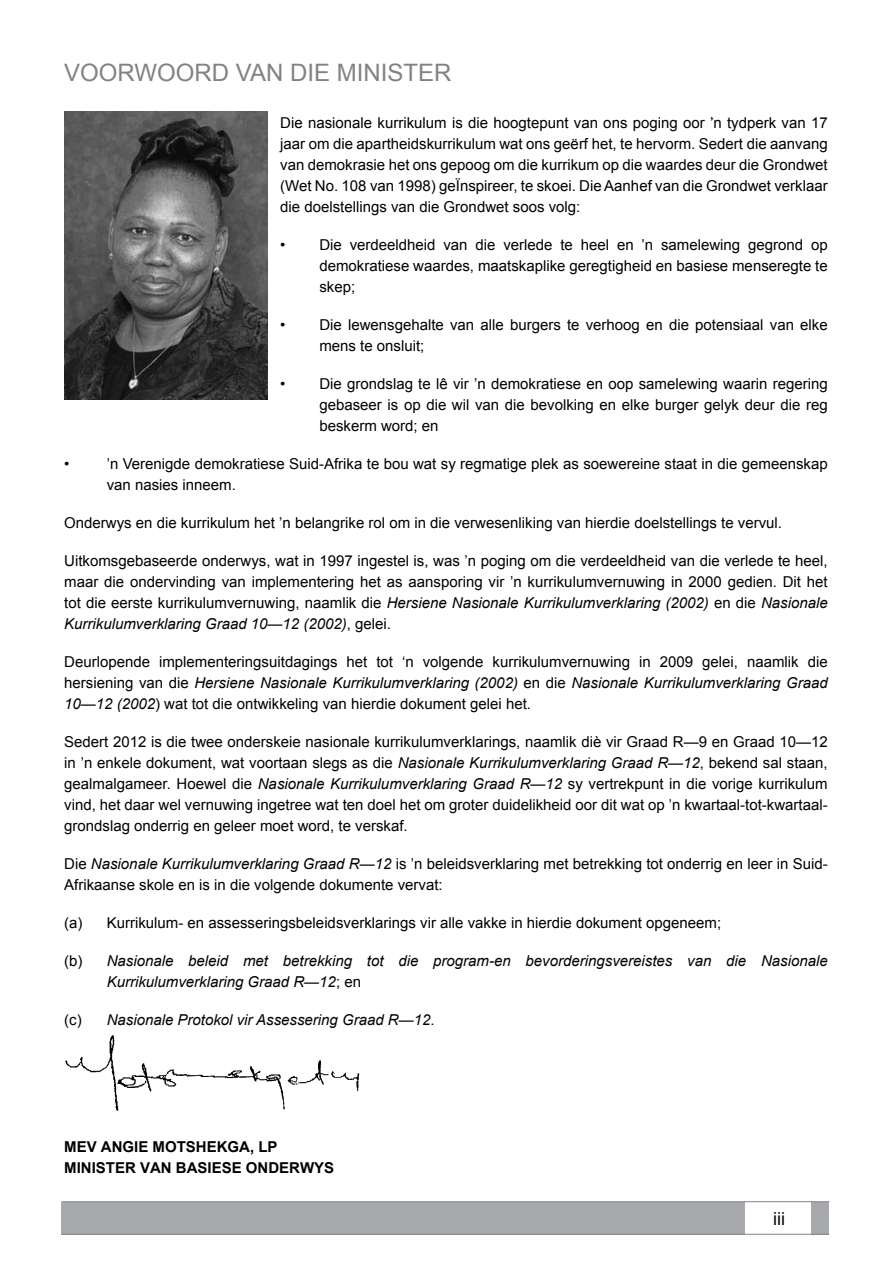
<style>
.page{position:relative;width:893px;height:1263px;background:#fff}
.page>*{position:absolute;margin:0;border:0;box-sizing:border-box;transform-origin:0 0}
.t1{font:24px "Arial";color:#808285}
.t2{font:18px "Arial";color:#000}
.t3{font:15px/21px "Arial";color:#000;text-align:justify}
.t4{font:italic 15px/21px "Arial";color:#000}
.t5{font:700 15px/21px "Arial";color:#000}
.s1{font-style:italic}
.s2{font-style:normal}
</style>
<div class="page">
<div style="left:62px;top:1202px;width:683px;height:32px;background:#a7a9ac"></div>
<div style="left:812px;top:1202px;width:17px;height:32px;background:#a7a9ac"></div>
<hr style="left:62px;top:1234px;width:767px;height:1px;background:#808285">
<hr style="left:62px;top:1201px;width:767px;height:1px;background:#808285">
<img style="left:65px;top:1035px;width:295px;height:76px">
<img style="left:64px;top:112px;width:204px;height:288px">
<h1 class="t1" style="left:64px;top:57px;width:389px">VOORWOORD VAN DIE MINISTER</h1>
<p class="t3" style="left:280px;top:112px;width:549px">Die nasionale kurrikulum is die hoogtepunt van ons poging oor ֹ’n tydperk van 17 jaar om die apartheidskurrikulum wat ons geërf het, te hervorm. Sedert die aanvang van demokrasie het ons gepoog om die kurrikum op die waardes deur die Grondwet (Wet No. 108 van 1998) geΪnspireer, te skoei. Die Aanhef van die Grondwet verklaar die doelstellings van die Grondwet soos volg:</p>
<p class="t3" style="left:319px;top:234px;width:510px;text-indent:-39px">• Die verdeeldheid van die verlede te heel en ’n samelewing gegrond op demokratiese waardes, maatskaplike geregtigheid en basiese menseregte te skep;</p>
<p class="t3" style="left:319px;top:314px;width:510px;text-indent:-39px">• Die lewensgehalte van alle burgers te verhoog en die potensiaal van elke mens te onsluit;</p>
<p class="t3" style="left:319px;top:373px;width:510px;text-indent:-39px">• Die grondslag te lê vir ’n demokratiese en oop samelewing waarin regering gebaseer is op die wil van die bevolking en elke burger gelyk deur die reg beskerm word; en</p>
<p class="t3" style="left:64px;top:453px;width:7px">•</p>
<p class="t3" style="left:107px;top:453px;width:722px">’n Verenigde demokratiese Suid-Afrika te bou wat sy regmatige plek as soewereine staat in die gemeenskap van nasies inneem.</p>
<p class="t3" style="left:64px;top:512px;width:719px">Onderwys en die kurrikulum het ’n belangrike rol om in die verwesenliking van hierdie doelstellings te vervul.</p>
<p class="t3" style="left:64px;top:550px;width:765px">Uitkomsgebaseerde onderwys, wat in 1997 ingestel is, was ’n poging om die verdeeldheid van die verlede te heel, maar die ondervinding van implementering het as aansporing vir ’n kurrikulumvernuwing in 2000 gedien. Dit het tot die eerste kurrikulumvernuwing, naamlik die <span class="s1">Hersiene Nasionale Kurrikulumverklaring (2002)</span> en die <span class="s1">Nasionale Kurrikulumverklaring Graad 10—12 (2002)</span>, gelei.</p>
<p class="t3" style="left:64px;top:651px;width:765px">Deurlopende implementeringsuitdagings het tot ‘n volgende kurrikulumvernuwing in 2009 gelei, naamlik die hersiening van die <span class="s1">Hersiene Nasionale Kurrikulumverklaring (2002)</span> en die <span class="s1">Nasionale Kurrikulumverklaring Graad 10—12 (2002</span>) wat tot die ontwikkeling van hierdie dokument gelei het.</p>
<p class="t3" style="left:64px;top:731px;width:765px">Sedert 2012 is die twee onderskeie nasionale kurrikulumverklarings, naamlik diè vir Graad R—9 en Graad 10—12 in ’n enkele dokument, wat voortaan slegs as die <span class="s1">Nasionale Kurrikulumverklaring Graad R—12</span>, bekend sal staan, gealmalgameer. Hoewel die <span class="s1">Nasionale Kurrikulumverklaring Graad R—12</span> sy vertrekpunt in die vorige kurrikulum vind, het daar wel vernuwing ingetree wat ten doel het om groter duidelikheid oor dit wat op ’n kwartaal-tot-kwartaal&shy;grondslag onderrig en geleer moet word, te verskaf.</p>
<p class="t3" style="left:64px;top:853px;width:765px">Die <span class="s1">Nasionale Kurrikulumverklaring Graad R—12</span> is ’n beleidsverklaring met betrekking tot onderrig en leer in Suid-<br>Afrikaanse skole en is in die volgende dokumente vervat:</p>
<p class="t3" style="left:64px;top:912px;width:658px">(a) Kurrikulum- en assesseringsbeleidsverklarings vir alle vakke in hierdie dokument opgeneem;</p>
<p class="t4" style="left:107px;top:950px;width:722px;text-indent:-43px"><span class="s2">(b)</span> Nasionale beleid met betrekking tot die program-en bevorderingsvereistes van die Nasionale<br>Kurrikulumverklaring Graad R—12<span class="s2">; en</span></p>
<p class="t4" style="left:64px;top:1009px;width:372px"><span class="s2">(c)</span> Nasionale Protokol vir Assessering Graad R—12<span class="s2">.</span></p>
<p class="t5" style="left:64px;top:1136px;width:272px">MEV ANGIE MOTSHEKGA, LP<br>MINISTER VAN BASIESE ONDERWYS</p>
<p class="t2" style="left:773px;top:1207px;width:13px">iii</p>
</div>
